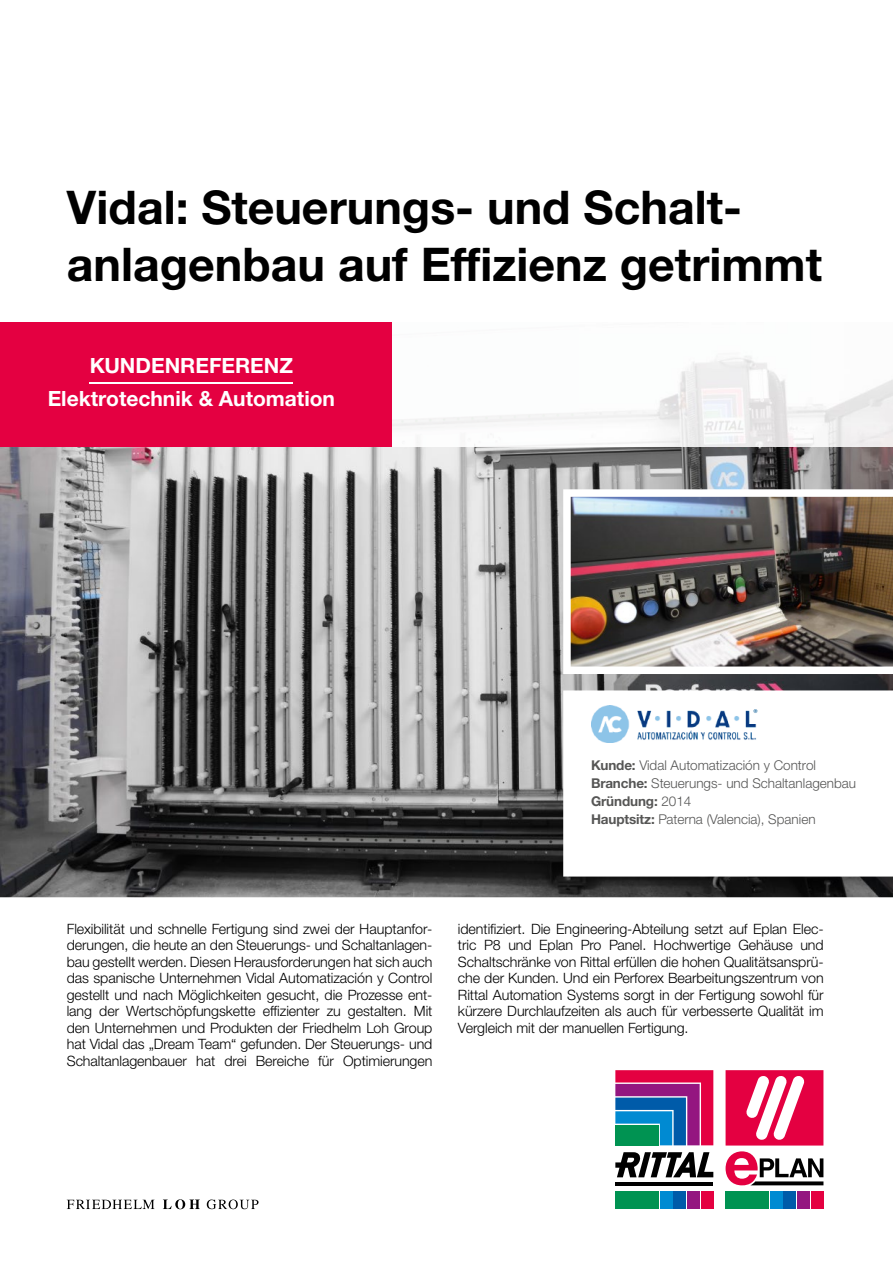
<style>
.page{position:relative;width:893px;height:1263px;background:#fff}
.page>*{position:absolute;margin:0;border:0;box-sizing:border-box;transform-origin:0 0}
.t1{font:700 46.5px/57px "Neue Helvetica For Rittal";color:#000}
.t2{font:700 21px/33px "Neue Helvetica For Rittal";color:#fff;text-align:center}
.t3{font:300 14.25px/16.5px "Neue Helvetica For Rittal";letter-spacing:-.005em;color:#000;text-align:justify}
.t4{font:300 13.5px/18px "Neue Helvetica For Rittal";color:#565655}
.s1{font-weight:700}
</style>
<div class="page">
<img style="left:0;top:447px;width:893px;height:450px">
<svg style="left:563px;top:690px;width:330px;height:186px"></svg>
<img style="left:391px;top:322px;width:502px;height:125px">
<div style="left:0;top:322px;width:391px;height:125px;background:#e40041"></div>
<hr style="left:90px;top:382px;width:203px;height:1px;background:#fff">
<svg style="left:67px;top:1199px;width:192px;height:10px"></svg>
<img style="left:591px;top:705px;width:167px;height:38px">
<img style="left:563px;top:489px;width:330px;height:185px">
<svg style="left:615px;top:1070px;width:99px;height:139px"></svg>
<svg style="left:615px;top:1181px;width:98px;height:4px"></svg>
<svg style="left:615px;top:1152px;width:98px;height:25px"></svg>
<div style="left:615px;top:1191px;width:43px;height:18px;background:#009352"></div>
<div style="left:660px;top:1191px;width:12px;height:18px;background:#008ad2"></div>
<div style="left:674px;top:1191px;width:12px;height:18px;background:#005ba9"></div>
<div style="left:687px;top:1191px;width:13px;height:18px;background:#941680"></div>
<svg style="left:615px;top:1070px;width:98px;height:75px;background:#724d86"></svg>
<div style="left:701px;top:1191px;width:12px;height:18px;background:#e40041"></div>
<svg style="left:725px;top:1070px;width:99px;height:139px"></svg>
<svg style="left:726px;top:1070px;width:97px;height:75px"></svg>
<svg style="left:726px;top:1151px;width:97px;height:34px"></svg>
<div style="left:726px;top:1191px;width:43px;height:17px;background:#009352"></div>
<div style="left:770px;top:1191px;width:12px;height:17px;background:#008ad2"></div>
<div style="left:784px;top:1191px;width:12px;height:17px;background:#005ba9"></div>
<div style="left:797px;top:1191px;width:13px;height:17px;background:#941680"></div>
<div style="left:811px;top:1191px;width:12px;height:17px;background:#e40041"></div>
<h1 class="t1" style="left:67px;top:178px;width:757px">Vidal: Steuerungs- und Schalt&shy;anlagenbau auf Effizienz getrimmt</h1>
<h2 class="t2" style="left:48px;top:349px;width:289px">kUNDENrEFErENZ<br>Elektrotechnik &amp; Automation</h2>
<p class="t4" style="left:591px;top:756px;width:267px"><span class="s1">kunde:</span> Vidal Automatización y Control <span class="s1">Branche:</span> Steuerungs- und Schaltanlagenbau <span class="s1">Gründung:</span> 2014<br><span class="s1">Hauptsitz:</span> Paterna (Valencia), Spanien</p>
<p class="t3" style="left:67px;top:920px;width:367px">Flexibilität und schnelle Fertigung sind zwei der Hauptanfor&shy;derungen, die heute an den Steuerungs- und Schaltanlagen&shy;bau gestellt werden. Diesen Herausforderungen hat sich auch das spanische Unternehmen Vidal Automatización y Control gestellt und nach Möglichkeiten gesucht, die Prozesse ent&shy;lang der Wertschöpfungskette effizienter zu gestalten. Mit den Unternehmen und Produkten der Friedhelm Loh Group hat Vidal das „Dream Team“ gefunden. Der Steuerungs- und Schaltanlagenbauer hat drei Bereiche für Optimierungen</p>
<p class="t3" style="left:458px;top:920px;width:367px">identifiziert. Die Engineering-Abteilung setzt auf Eplan Elec&shy;tric P8 und Eplan Pro Panel. Hochwertige Gehäuse und Schaltschränke von Rittal erfüllen die hohen Qualitätsansprü&shy;che der Kunden. Und ein Perforex Bearbeitungszentrum von Rittal Automation Systems sorgt in der Fertigung sowohl für kürzere Durchlaufzeiten als auch für verbesserte Qualität im Vergleich mit der manuellen Fertigung.</p>
</div>
